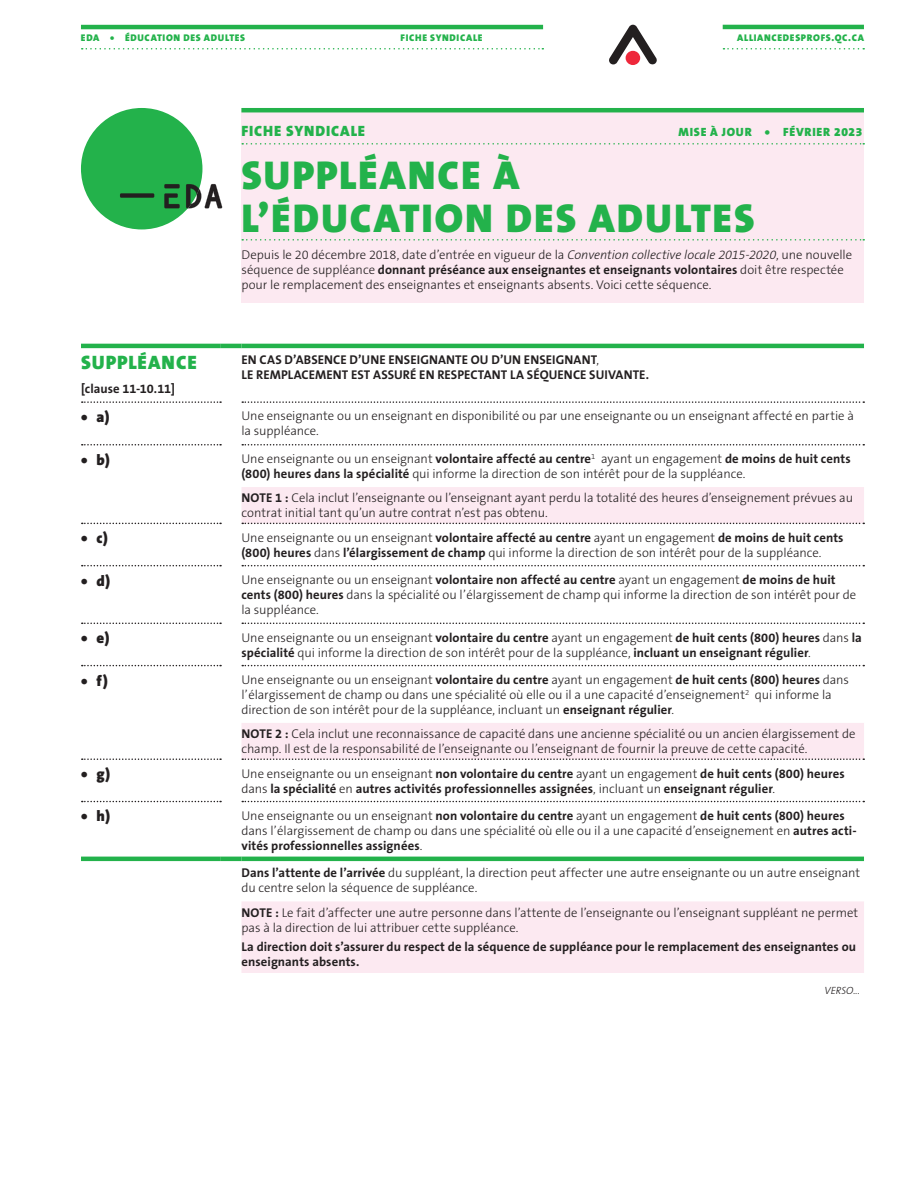
<style>
.page{position:relative;width:918px;height:1188px;background:#fff}
.page>*{position:absolute;margin:0;border:0;box-sizing:border-box;transform-origin:0 0}
.t1{font:900 40.5px/43.5px "The Sans B9";letter-spacing:.05em;color:#23b24b}
.t2{font:900 19.5px "The Sans B9";letter-spacing:.045em;color:#23b24b}
.t3{font:900 15px "The Sans B9";color:#231f20}
.t4{font:900 15px "The Sans B9";letter-spacing:.06em;color:#23b24b}
.t5{font:300 12.75px/15px "The Sans B3";letter-spacing:-.005em;color:#231f20}
.t6{font:700 12.75px/15px "The Sans B7";letter-spacing:.01em;color:#231f20}
.t7{font:900 12px "The Sans B9";letter-spacing:.065em;color:#23b24b}
.t8{font:italic 300 10.5px "The Sans B3";color:#231f20}
.t9{font:900 9.75px "The Sans B9";letter-spacing:.07em;color:#23b24b}
.s1{font-style:italic}
.s2{font-family:"The Sans B3";font-weight:300}
.s3{font-family:"The Sans B7";font-weight:700}
</style>
<div class="page">
<svg style="left:241px;top:487px;width:623px;height:486px"></svg>
<svg style="left:242px;top:444px;width:622px;height:2px"></svg>
<svg style="left:242px;top:623px;width:622px;height:1px"></svg>
<svg style="left:242px;top:665px;width:622px;height:1px"></svg>
<hr style="left:81px;top:344px;width:140px;height:4px;background:#23b24b">
<svg style="left:82px;top:523px;width:139px;height:1px"></svg>
<svg style="left:82px;top:565px;width:139px;height:1px"></svg>
<svg style="left:82px;top:623px;width:139px;height:1px"></svg>
<svg style="left:82px;top:665px;width:139px;height:1px"></svg>
<svg style="left:82px;top:758px;width:139px;height:2px"></svg>
<svg style="left:82px;top:801px;width:139px;height:1px"></svg>
<svg style="left:82px;top:444px;width:139px;height:2px"></svg>
<svg style="left:82px;top:401px;width:139px;height:2px"></svg>
<svg style="left:242px;top:401px;width:622px;height:2px"></svg>
<svg style="left:242px;top:758px;width:622px;height:2px"></svg>
<svg style="left:242px;top:801px;width:622px;height:1px"></svg>
<svg style="left:242px;top:523px;width:622px;height:1px"></svg>
<svg style="left:242px;top:565px;width:622px;height:1px"></svg>
<hr style="left:221px;top:857px;width:20px;height:4px;background:#23b24b">
<hr style="left:241px;top:857px;width:623px;height:4px;background:#23b24b">
<hr style="left:81px;top:857px;width:140px;height:4px;background:#23b24b">
<hr style="left:221px;top:344px;width:20px;height:4px;background:#23b24b">
<hr style="left:241px;top:344px;width:623px;height:4px;background:#23b24b">
<div style="left:241px;top:108px;width:623px;height:194px;background:#fce9f1"></div>
<svg style="left:242px;top:143px;width:622px;height:2px"></svg>
<svg style="left:242px;top:239px;width:622px;height:2px"></svg>
<hr style="left:241px;top:108px;width:623px;height:4px;background:#23b24b">
<div style="left:81px;top:108px;width:121px;height:121px;background:#23b24b;border-radius:50%"></div>
<svg style="left:164px;top:184px;width:16px;height:4px"></svg>
<svg style="left:164px;top:193px;width:16px;height:15px"></svg>
<svg style="left:186px;top:184px;width:36px;height:24px"></svg>
<svg style="left:120px;top:193px;width:34px;height:5px"></svg>
<hr style="left:81px;top:25px;width:462px;height:4px;background:#23b24b">
<hr style="left:723px;top:25px;width:141px;height:4px;background:#23b24b">
<svg style="left:82px;top:48px;width:461px;height:2px"></svg>
<svg style="left:723px;top:48px;width:141px;height:2px"></svg>
<svg style="left:609px;top:25px;width:48px;height:40px"></svg>
<p class="t9" style="left:81px;top:33px;width:166px">EDA • ÉDUCATION DES ADULTES</p>
<p class="t9" style="left:401px;top:33px;width:83px">FICHE SYNDICALE</p>
<p class="t9" style="left:737px;top:33px;width:128px">ALLIANCEDESPROFS.QC.CA</p>
<h2 class="t2" style="left:81px;top:352px;width:117px">SUPPLÉANCE</h2>
<p class="t6" style="left:81px;top:382px;width:95px">[clause 11-10.11]</p>
<p class="t4" style="left:241px;top:123px;width:125px">FICHE SYNDICALE</p>
<p class="t7" style="left:678px;top:126px;width:186px">MISE À JOUR • FÉVRIER 2023</p>
<h1 class="t1" style="left:241px;top:155px;width:514px">SUPPLÉANCE À<br>L’ÉDUCATION DES ADULTES</h1>
<p class="t5" style="left:241px;top:247px;width:612px">Depuis le 20 décembre 2018, date d’entrée en vigueur de la <span class="s1">Convention collective locale 2015-2020</span>, une nouvelle</p>
<p class="t6" style="left:241px;top:262px;width:604px"><span class="s2">séquence de suppléance</span> donnant préséance aux enseignantes et enseignants volontaires <span class="s2">doit être respectée</span></p>
<p class="t5" style="left:241px;top:277px;width:472px">pour le remplacement des enseignantes et enseignants absents. Voici cette séquence.</p>
<p class="t6" style="left:241px;top:353px;width:409px">EN CAS D’ABSENCE D’UNE ENSEIGNANTE OU D’UN ENSEIGNANT<span class="s2">,<br></span>LE REMPLACEMENT EST ASSURÉ EN RESPECTANT LA SÉQUENCE SUIVANTE.</p>
<p class="t3" style="left:81px;top:409px;width:30px">• a)</p>
<p class="t5" style="left:241px;top:409px;width:614px">Une enseignante ou un enseignant en disponibilité ou par une enseignante ou un enseignant affecté en partie à la suppléance.</p>
<p class="t3" style="left:81px;top:452px;width:30px">• b)</p>
<p class="t5" style="left:241px;top:452px;width:611px">Une enseignante ou un enseignant <span class="s3">volontaire affecté au centre</span><sup>1</sup> ayant un engagement <span class="s3">de moins de huit cents (800) heures dans la spécialité</span> qui informe la direction de son intérêt pour de la suppléance.</p>
<p class="t5" style="left:241px;top:491px;width:613px"><span class="s3">NOTE 1 :</span> Cela inclut l’enseignante ou l’enseignant ayant perdu la totalité des heures d’enseignement prévues au contrat initial tant qu’un autre contrat n’est pas obtenu.</p>
<p class="t3" style="left:81px;top:530px;width:28px">• c)</p>
<p class="t5" style="left:241px;top:530px;width:604px">Une enseignante ou un enseignant <span class="s3">volontaire affecté au centre</span> ayant un engagement <span class="s3">de moins de huit cents (800) heures</span> dans <span class="s3">l’élargissement de champ</span> qui informe la direction de son intérêt pour de la suppléance.</p>
<p class="t3" style="left:81px;top:573px;width:31px">• d)</p>
<p class="t5" style="left:241px;top:573px;width:616px">Une enseignante ou un enseignant <span class="s3">volontaire non affecté au centre</span> ayant un engagement <span class="s3">de moins de huit cents (800) heures</span> dans la spécialité ou l’élargissement de champ qui informe la direction de son intérêt pour de la suppléance.</p>
<p class="t3" style="left:81px;top:630px;width:30px">• e)</p>
<p class="t5" style="left:241px;top:630px;width:622px">Une enseignante ou un enseignant <span class="s3">volontaire du centre</span> ayant un engagement <span class="s3">de huit cents (800) heures</span> dans <span class="s3">la spécialité</span> qui informe la direction de son intérêt pour de la suppléance, <span class="s3">incluant un enseignant régulier</span>.</p>
<p class="t3" style="left:81px;top:672px;width:28px">• f)</p>
<p class="t5" style="left:241px;top:673px;width:609px">Une enseignante ou un enseignant <span class="s3">volontaire du centre</span> ayant un engagement <span class="s3">de huit cents (800) heures</span> dans l’élargissement de champ ou dans une spécialité où elle ou il a une capacité d’enseignement<sup>2</sup> qui informe la direction de son intérêt pour de la suppléance, incluant un <span class="s3">enseignant régulier</span>.</p>
<p class="t5" style="left:241px;top:727px;width:616px"><span class="s3">NOTE 2 :</span> Cela inclut une reconnaissance de capacité dans une ancienne spécialité ou un ancien élargissement de champ. Il est de la responsabilité de l’enseignante ou l’enseignant de fournir la preuve de cette capacité.</p>
<p class="t3" style="left:81px;top:766px;width:31px">• g)</p>
<p class="t5" style="left:241px;top:766px;width:605px">Une enseignante ou un enseignant <span class="s3">non volontaire du centre</span> ayant un engagement <span class="s3">de huit cents (800) heures</span></p>
<p class="t6" style="left:241px;top:781px;width:535px"><span class="s2">dans</span> la spécialité <span class="s2">en</span> autres activités professionnelles assignées<span class="s2">, incluant un</span> enseignant régulier<span class="s2">.</span></p>
<p class="t3" style="left:81px;top:808px;width:31px">• h)</p>
<p class="t5" style="left:241px;top:809px;width:617px">Une enseignante ou un enseignant <span class="s3">non volontaire du centre</span> ayant un engagement <span class="s3">de huit cents (800) heures </span>dans l’élargissement de champ ou dans une spécialité où elle ou il a une capacité d’enseignement en <span class="s3">autres acti-</span></p>
<p class="t6" style="left:241px;top:838px;width:182px">vités professionnelles assignées<span class="s2">.</span></p>
<p class="t5" style="left:241px;top:866px;width:620px"><span class="s3">Dans l’attente de l’arrivée</span> du suppléant, la direction peut affecter une autre enseignante ou un autre enseignant du centre selon la séquence de suppléance.</p>
<p class="t5" style="left:241px;top:905px;width:618px"><span class="s3">NOTE :</span> Le fait d’affecter une autre personne dans l’attente de l’enseignante ou l’enseignant suppléant ne permet pas à la direction de lui attribuer cette suppléance.</p>
<p class="t6" style="left:241px;top:940px;width:616px">La direction doit s’assurer du respect de la séquence de suppléance pour le remplacement des enseignantes ou enseignants absents.</p>
<p class="t8" style="left:824px;top:985px;width:37px">VERSO...</p>
</div>
